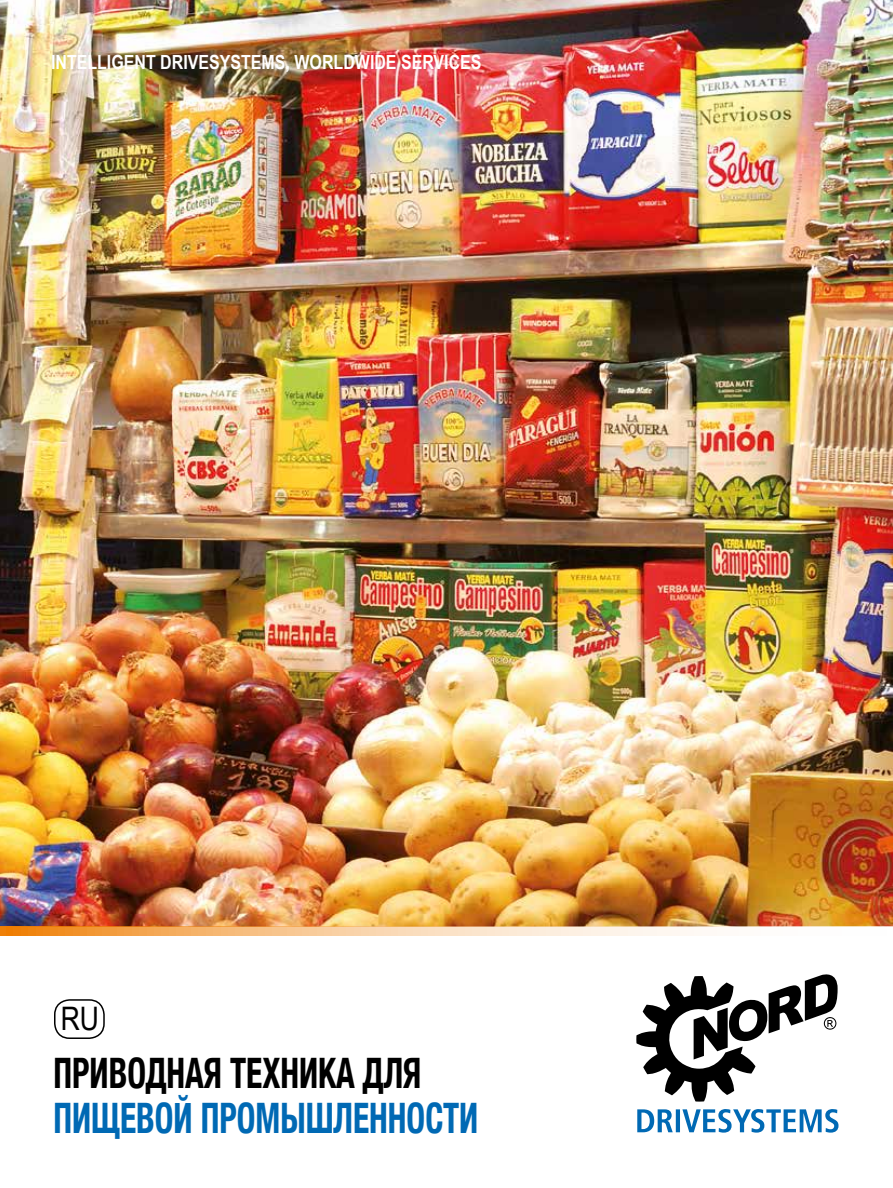
<style>
.page{position:relative;width:893px;height:1188px;background:#fff}
.page>*{position:absolute;margin:0;border:0;box-sizing:border-box;transform-origin:0 0}
.t1{font:700 condensed 42px "Helvetica Neue";color:#0069b4;scale:.8 1}
.t2{font:700 condensed 42px "Helvetica Neue";color:#000;scale:.8 1}
.t3{font:32.4px "Arial Narrow";color:#000}
.t4{font:700 19.5px "Arial Narrow";color:#fff}
</style>
<div class="page">
<img style="left:0;top:0;width:893px;height:927px">
<svg style="left:637px;top:1109px;width:201px;height:24px"></svg>
<svg style="left:636px;top:974px;width:202px;height:128px"></svg>
<div style="left:54px;top:999px;width:51px;height:40px;border:2px solid #000;border-radius:15px"></div>
<svg style="left:0;top:927px;width:702px;height:8px;background:#f8c997"></svg>
<p class="t4" style="left:51px;top:48px;width:432px">INTELLIGENT DRIVESYSTEMS, WORLDWIDE SERVICES</p>
<h2 class="t3" style="left:61px;top:995px;width:40px">RU</h2>
<h1 class="t2" style="left:53px;top:1038px;width:461px">ПРИВОДНАЯ ТЕХНИКА ДЛЯ</h1>
<h1 class="t1" style="left:53px;top:1083px;width:532px">ПИЩЕВОЙ ПРОМЫШЛЕННОСТИ</h1>
</div>
